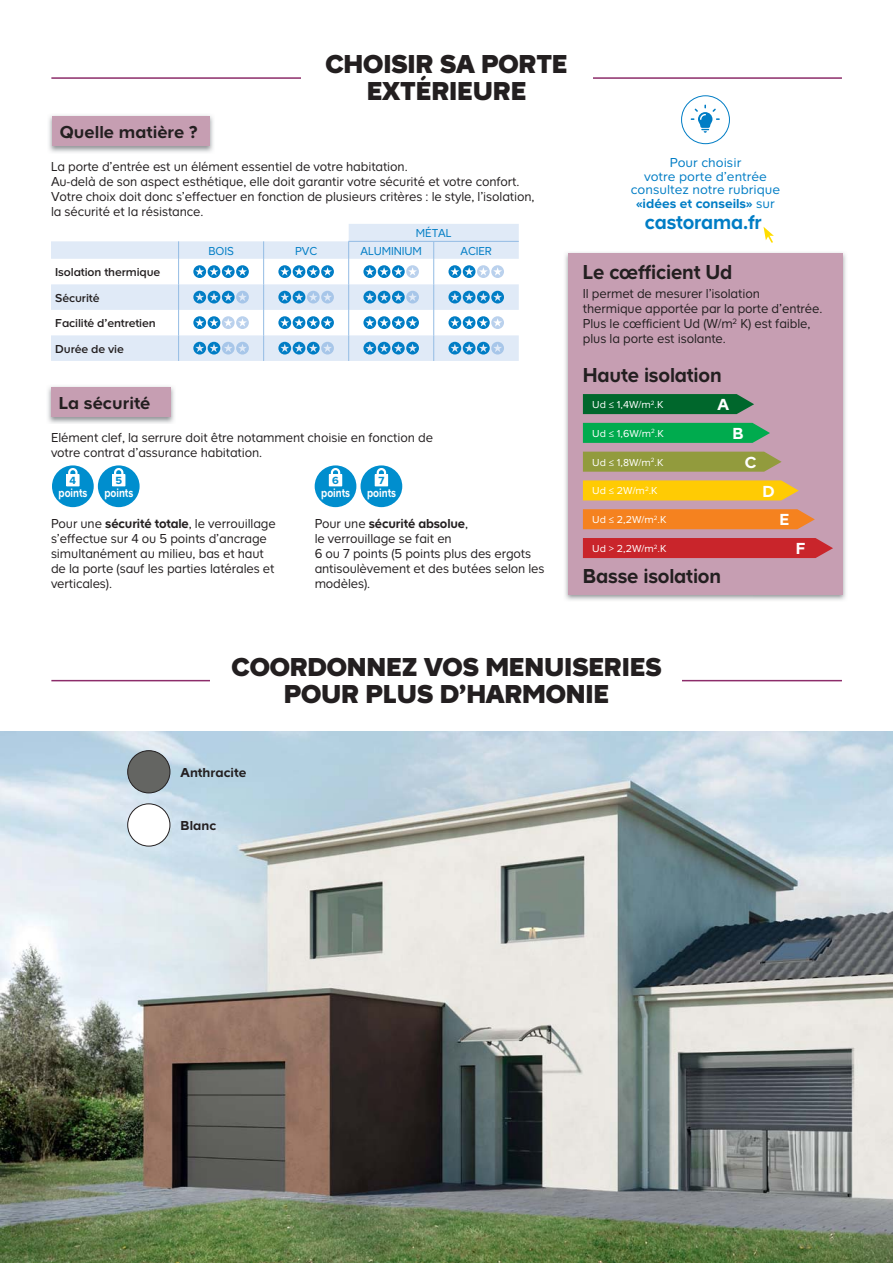
<style>
.page{position:relative;width:893px;height:1263px;background:#fff}
.page>*{position:absolute;margin:0;border:0;box-sizing:border-box;transform-origin:0 0}
.t1{font:900 27px/27px "Casto";color:#231f20;text-align:center}
.t2{font:700 21px "Casto";letter-spacing:-.01em;color:#231f20;scale:.95 1}
.t3{font:700 20.85px "Casto";letter-spacing:-.01em;color:#007dc5;scale:.95 1}
.t4{font:700 18px "Casto";color:#231f20}
.t5{font:700 16.65px "Casto";color:#fff}
.t6{font:13.5px/15px "Casto";letter-spacing:-.01em;color:#231f20;scale:.95 1}
.t7{font:13.5px/13.5px "Casto";color:#007dc5;text-align:center}
.t8{font:700 13.5px "Casto";color:#231f20}
.t9{font:700 12.6px "Casto";color:#fff;scale:.8 1}
.t10{font:500 12px/25.5px "Casto";letter-spacing:-.01em;color:#231f20}
.t11{font:12px "Casto";letter-spacing:-.01em;color:#007dc5;scale:.95 1}
.t12{font:700 10.8px "Casto";color:#008ece}
.t13{font:10.5px "Casto";color:#fff}
.s1{font-weight:700}
</style>
<div class="page">
<img style="left:565px;top:252px;width:281px;height:348px">
<div style="left:568px;top:253px;width:274px;height:341px;background:#c69eb2"></div>
<img style="left:0;top:731px;width:893px;height:532px">
<svg style="left:51px;top:224px;width:468px;height:137px"></svg>
<div style="left:98px;top:465px;width:42px;height:42px;background:#008ece;border-radius:50%"></div>
<svg style="left:114px;top:468px;width:10px;height:6px"></svg>
<div style="left:113px;top:475px;width:12px;height:11px;background:#fff"></div>
<div style="left:112px;top:474px;width:13px;height:12px;border:1px solid #fff"></div>
<div style="left:52px;top:465px;width:42px;height:42px;background:#008ece;border-radius:50%"></div>
<svg style="left:68px;top:468px;width:10px;height:6px"></svg>
<div style="left:67px;top:475px;width:12px;height:11px;background:#fff"></div>
<div style="left:66px;top:474px;width:13px;height:12px;border:1px solid #fff"></div>
<div style="left:360px;top:465px;width:42px;height:42px;background:#008ece;border-radius:50%"></div>
<svg style="left:376px;top:468px;width:11px;height:6px"></svg>
<div style="left:375px;top:475px;width:13px;height:11px;background:#fff"></div>
<div style="left:375px;top:474px;width:13px;height:12px;border:1px solid #fff"></div>
<div style="left:315px;top:465px;width:41px;height:42px;background:#008ece;border-radius:50%"></div>
<svg style="left:330px;top:468px;width:11px;height:6px"></svg>
<div style="left:329px;top:475px;width:13px;height:11px;background:#fff"></div>
<div style="left:329px;top:474px;width:13px;height:12px;border:1px solid #fff"></div>
<svg style="left:583px;top:394px;width:171px;height:20px;background:#0a6933"></svg>
<svg style="left:583px;top:423px;width:187px;height:20px;background:#0aaa53"></svg>
<svg style="left:583px;top:452px;width:198px;height:20px;background:#949b43"></svg>
<svg style="left:583px;top:480px;width:216px;height:20px;background:#fbc80e"></svg>
<svg style="left:583px;top:509px;width:232px;height:20px;background:#f28326"></svg>
<div style="left:583px;top:538px;width:250px;height:20px;background:#c9252b"></div>
<div style="left:128px;top:804px;width:42px;height:42px;background:#fff;border-radius:50%"></div>
<div style="left:128px;top:804px;width:42px;height:42px;border:1px solid #231f20;border-radius:50%"></div>
<div style="left:128px;top:751px;width:42px;height:42px;background:#646562;border-radius:50%"></div>
<div style="left:128px;top:751px;width:42px;height:42px;border:1px solid #231f20;border-radius:50%"></div>
<div style="left:681px;top:95px;width:49px;height:49px;border:1px solid #007dc5;border-radius:50%"></div>
<svg style="left:691px;top:105px;width:29px;height:28px"></svg>
<svg style="left:763px;top:227px;width:11px;height:16px"></svg>
<img style="left:49px;top:115px;width:164px;height:38px">
<div style="left:52px;top:116px;width:158px;height:30px;background:#c69eb2"></div>
<img style="left:48px;top:386px;width:126px;height:38px">
<div style="left:51px;top:387px;width:119px;height:30px;background:#c69eb2"></div>
<hr style="left:51px;top:77px;width:294px;height:2px;background:#8c2c6a">
<hr style="left:51px;top:680px;width:294px;height:1px;background:#8c2c6a">
<hr style="left:548px;top:77px;width:294px;height:2px;background:#8c2c6a">
<hr style="left:548px;top:680px;width:294px;height:1px;background:#8c2c6a">
<div style="left:300px;top:36px;width:292px;height:81px;background:#fff"></div>
<div style="left:211px;top:638px;width:471px;height:82px;background:#fff"></div>
<h3 class="t4" style="left:60px;top:126px;width:139px">Quelle matière ?</h3>
<h1 class="t1" style="left:325px;top:50px;width:244px">CHOISIR SA PORTE<br>EXTÉRIEURE</h1>
<p class="t6" style="left:51px;top:161px;width:510px">La porte d’entrée est un élément essentiel de votre habitation.<br>Au-delà de son aspect esthétique, elle doit garantir votre sécurité et votre confort.<br>Votre choix doit donc s’effectuer en fonction de plusieurs critères : le style, l’isolation, la sécurité et la résistance.</p>
<p class="t11" style="left:416px;top:229px;width:39px">MÉTAL</p>
<p class="t10" style="left:55px;top:259px;width:107px">Isolation thermique<br>Sécurité<br>Facilité d’entretien<br>Durée de vie</p>
<h3 class="t4" style="left:59px;top:397px;width:93px">La sécurité</h3>
<p class="t11" style="left:208px;top:247px;width:28px">BOIS</p>
<p class="t11" style="left:295px;top:247px;width:25px">PVC</p>
<p class="t11" style="left:360px;top:247px;width:66px">ALUMINIUM</p>
<p class="t11" style="left:460px;top:247px;width:35px">ACIER</p>
<p class="t6" style="left:51px;top:431px;width:404px">Elément clef, la serrure doit être notamment choisie en fonction de votre contrat d’assurance habitation.</p>
<p class="t12" style="left:70px;top:477px;width:8px">4</p>
<p class="t9" style="left:58px;top:489px;width:38px">points</p>
<p class="t12" style="left:115px;top:477px;width:8px">5</p>
<p class="t9" style="left:104px;top:489px;width:38px">points</p>
<p class="t12" style="left:332px;top:477px;width:8px">6</p>
<p class="t9" style="left:321px;top:489px;width:38px">points</p>
<p class="t12" style="left:378px;top:477px;width:7px">7</p>
<p class="t9" style="left:367px;top:489px;width:38px">points</p>
<p class="t6" style="left:51px;top:517px;width:238px">Pour une <span class="s1">sécurité totale</span>, le verrouillage s’effectue sur 4 ou 5 points d’ancrage simultanément au milieu, bas et haut de la porte (sauf les parties latérales et verticales).</p>
<p class="t6" style="left:315px;top:517px;width:243px">Pour une <span class="s1">sécurité absolue</span>,<br>le verrouillage se fait en<br>6 ou 7 points (5 points plus des ergots antisoulèvement et des butées selon les modèles).</p>
<p class="t7" style="left:631px;top:157px;width:151px">Pour choisir<br>votre porte d’entrée consultez notre rubrique <span class="s1">«idées et conseils»</span> sur</p>
<h3 class="t3" style="left:645px;top:215px;width:124px">castorama.fr</h3>
<h2 class="t2" style="left:583px;top:265px;width:159px">Le cœfficient Ud</h2>
<p class="t6" style="left:583px;top:288px;width:254px">Il permet de mesurer l’isolation thermique apportée par la porte d’entrée.<br>Plus le cœfficient Ud (W/m<sup>2</sup> K) est faible, plus la porte est isolante.</p>
<h2 class="t2" style="left:583px;top:369px;width:148px">Haute isolation</h2>
<p class="t13" style="left:592px;top:401px;width:73px">Ud ≤ 1,4W/m<sup>2</sup>.K</p>
<p class="t5" style="left:717px;top:399px;width:13px">A</p>
<p class="t13" style="left:592px;top:430px;width:73px">Ud ≤ 1,6W/m<sup>2</sup>.K</p>
<p class="t5" style="left:732px;top:428px;width:13px">B</p>
<p class="t13" style="left:592px;top:459px;width:73px">Ud ≤ 1,8W/m<sup>2</sup>.K</p>
<p class="t13" style="left:592px;top:488px;width:67px">Ud ≤ 2W/m<sup>2</sup>.K</p>
<p class="t13" style="left:592px;top:516px;width:76px">Ud ≤ 2,2W/m<sup>2</sup>.K</p>
<p class="t13" style="left:592px;top:545px;width:76px">Ud &gt; 2,2W/m<sup>2</sup>.K</p>
<p class="t5" style="left:745px;top:457px;width:13px">C</p>
<p class="t5" style="left:762px;top:486px;width:14px">D</p>
<p class="t5" style="left:779px;top:514px;width:11px">E</p>
<h2 class="t2" style="left:583px;top:569px;width:147px">Basse isolation</h2>
<p class="t5" style="left:796px;top:543px;width:11px">F</p>
<h1 class="t1" style="left:231px;top:653px;width:431px">COORDONNEZ VOS MENUISERIES<br>POUR PLUS D’HARMONIE</h1>
<p class="t8" style="left:181px;top:768px;width:67px">Anthracite</p>
<p class="t8" style="left:181px;top:821px;width:37px">Blanc</p>
</div>
